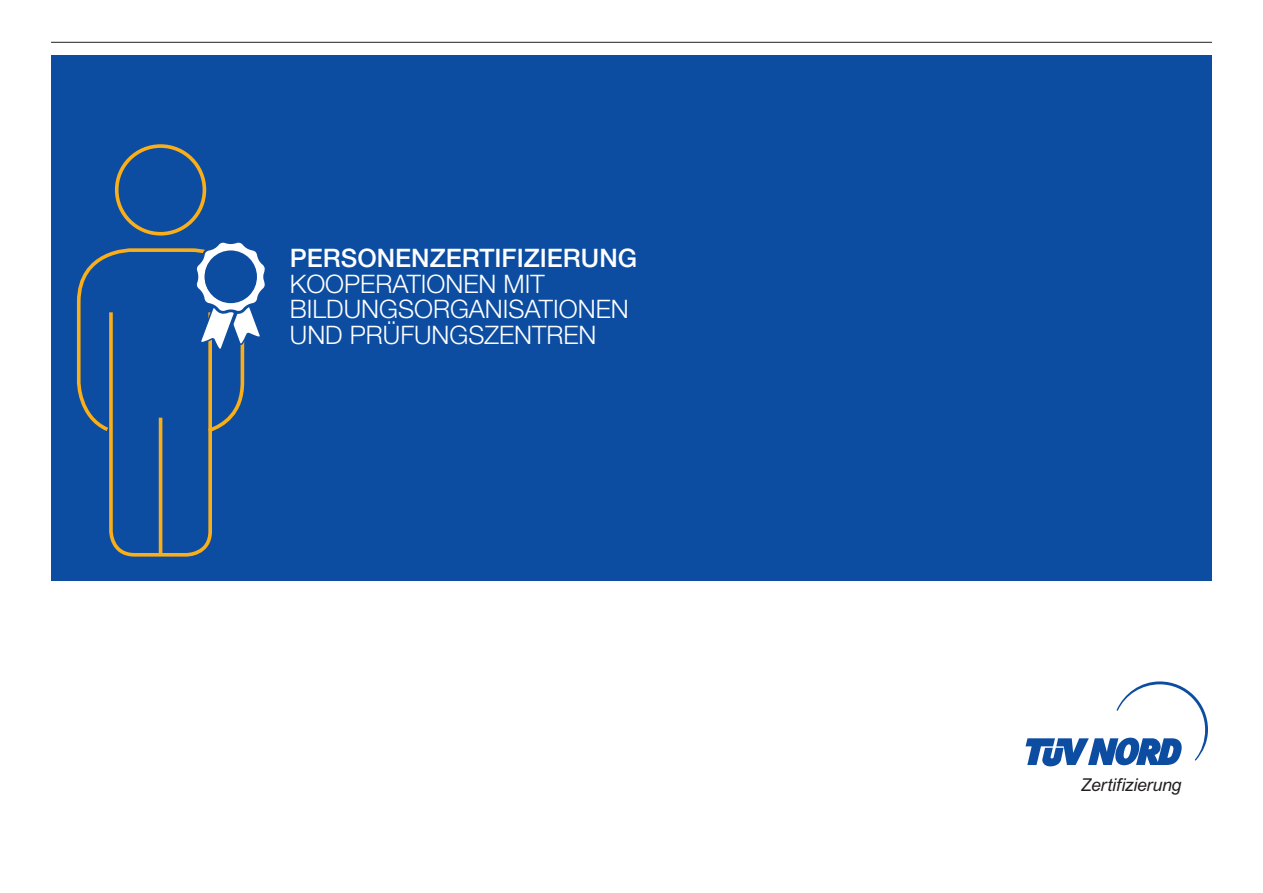
<style>
.page{position:relative;width:1263px;height:893px;background:#fff}
.page>*{position:absolute;margin:0;border:0;box-sizing:border-box;transform-origin:0 0}
.t1{font:300 25.5px/25.5px "Helvetica Neue";color:#fff}
.t2{font:500 25.5px "Helvetica Neue";color:#fff}
.t3{font:italic 17.7px "Arial";letter-spacing:-.015em;color:#231f20}
</style>
<div class="page">
<div style="left:51px;top:55px;width:1161px;height:526px;background:#0d4da1"></div>
<hr style="left:51px;top:42px;width:1161px;height:1px;background:#231f20">
<svg style="left:1025px;top:681px;width:183px;height:85px"></svg>
<div style="left:115px;top:144px;width:91px;height:92px;border:4px solid #faaf18;border-radius:50%"></div>
<svg style="left:76px;top:242px;width:189px;height:315px"></svg>
<div style="left:205px;top:252px;width:50px;height:50px;background:#0d4da1;border-radius:50%"></div>
<p class="t2" style="left:290px;top:243px;width:349px">PERSONENZERTIFIZIERUNG</p>
<p class="t1" style="left:290px;top:270px;width:340px">KOOPERATIONEN MIT<br>BILDUNGSORGANISATIONEN<br>UND PRÜFUNGSZENTREN</p>
<p class="t3" style="left:1081px;top:773px;width:102px">Zertifizierung</p>
</div>
